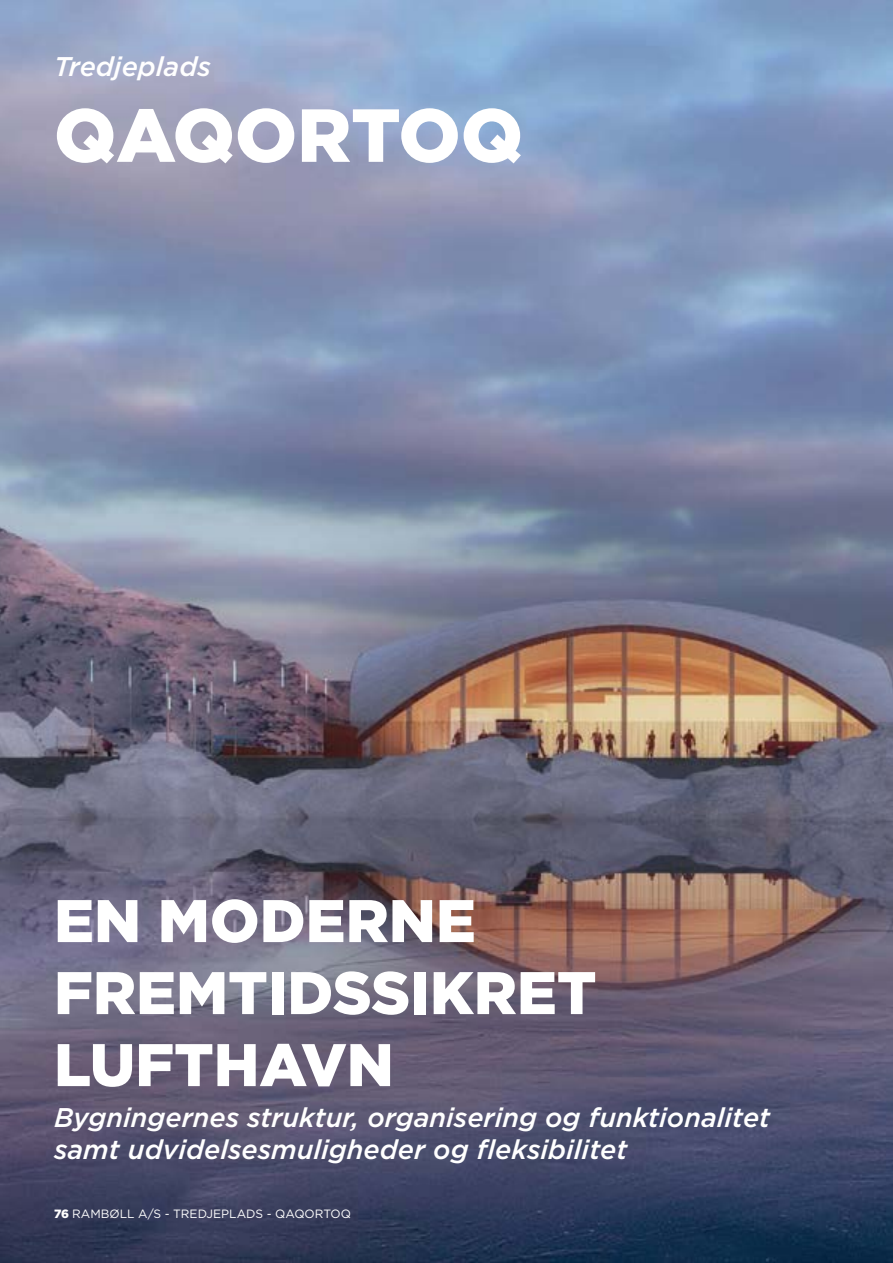
<style>
.page{position:relative;width:893px;height:1263px;background:#fff}
.page>*{position:absolute;margin:0;border:0;box-sizing:border-box;transform-origin:0 0}
.t1{font:900 75px "Gotham";color:#fff}
.t2{font:900 60px/72px "Gotham";color:#fff}
.t3{font:italic 500 27px/32.4px "Gotham";color:#fff}
.t4{font:12px "Gotham";color:#fff}
.s1{font-weight:900}
</style>
<div class="page">
<img style="left:0;top:0;width:893px;height:1263px">
<p class="t3" style="left:54px;top:50px;width:158px">Tredjeplads</p>
<h1 class="t1" style="left:54px;top:84px;width:471px">QAQORTOQ</h1>
<h2 class="t2" style="left:54px;top:884px;width:544px">EN MODERNE<br>FREMTIDSSIKRET<br>LUFTHAVN</h2>
<p class="t3" style="left:54px;top:1100px;width:718px">Bygningernes struktur, organisering og funktionalitet samt udvidelsesmuligheder og fleksibilitet</p>
<p class="t4" style="left:54px;top:1206px;width:298px"><span class="s1">76</span> RAMBØLL A/S - TREDJEPLADS - QAQORTOQ</p>
</div>
